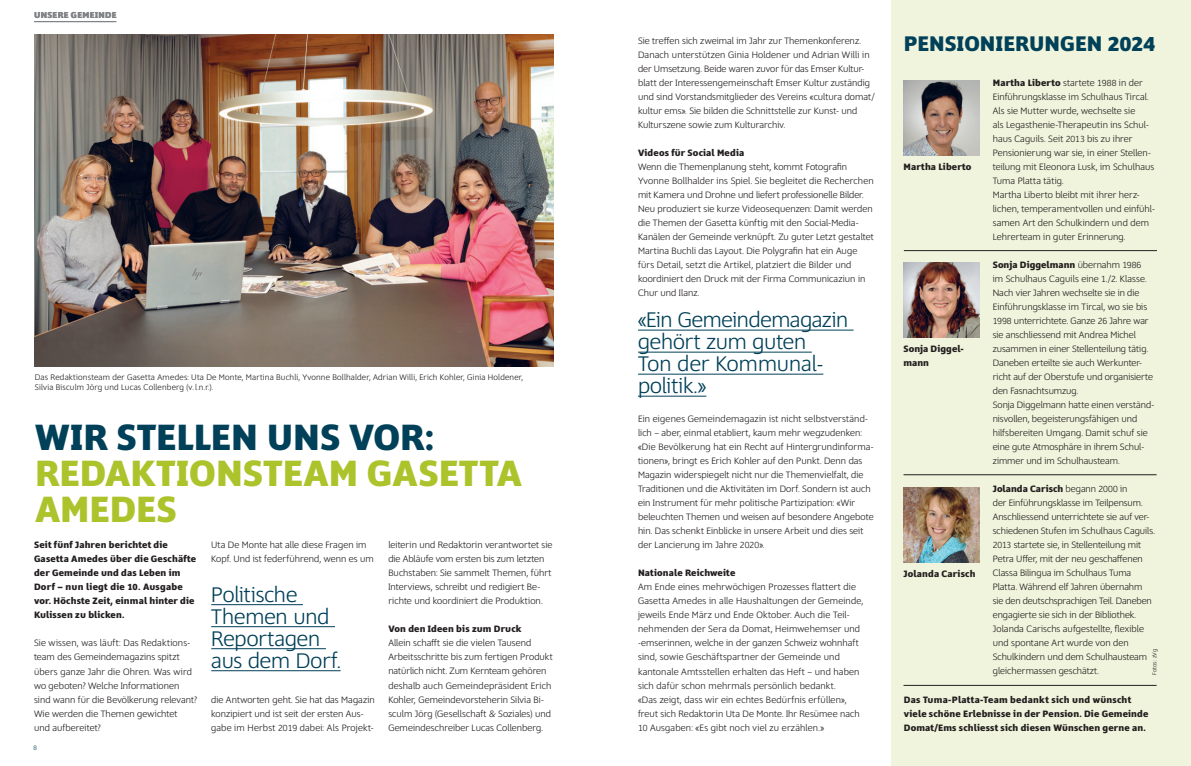
<style>
.page{position:relative;width:1191px;height:766px;background:#fff}
.page>*{position:absolute;margin:0;border:0;box-sizing:border-box;transform-origin:0 0}
.t1{font:600 38px/36px "Sigma";color:#acc32b}
.t2{font:600 38px "Sigma";letter-spacing:.005em;color:#004058}
.t3{font:200 22px/22px "Sigma";letter-spacing:-.005em;color:#004058}
.t4{font:600 22px "Sigma";letter-spacing:.005em;color:#004058}
.t5{font:200 9.6px/14px "Sigma";letter-spacing:.01em;color:#231f20}
.t6{font:600 9.6px/14px "Sigma";letter-spacing:.015em;color:#231f20}
.t7{font:600 9px "Sigma";letter-spacing:.04em;color:#808285}
.t8{font:200 8.4px/10.1px "Sigma";letter-spacing:.025em;color:#231f20}
.t9{font:200 7px "Sigma";color:#004058}
.t10{font:200 6px "Sigma";letter-spacing:.025em;color:#231f20}
.s1{font-weight:600}
</style>
<div class="page">
<hr style="left:34px;top:21px;width:82px;height:1px;background:#808285">
<hr style="left:638px;top:330px;width:215px;height:1px;background:#004058">
<hr style="left:638px;top:352px;width:174px;height:1px;background:#004058">
<hr style="left:638px;top:374px;width:185px;height:1px;background:#004058">
<hr style="left:638px;top:396px;width:68px;height:1px;background:#004058">
<img style="left:34px;top:35px;width:519px;height:331px">
<div style="left:891px;top:0;width:300px;height:765px;background:#f0f4dc"></div>
<img style="left:904px;top:80px;width:75px;height:75px">
<img style="left:904px;top:487px;width:75px;height:75px">
<img style="left:904px;top:262px;width:75px;height:76px">
<hr style="left:904px;top:250px;width:253px;height:1px;background:#231f20">
<hr style="left:903px;top:474px;width:253px;height:1px;background:#231f20">
<hr style="left:903px;top:685px;width:253px;height:1px;background:#231f20">
<hr style="left:211px;top:604px;width:92px;height:1px;background:#004058">
<hr style="left:211px;top:626px;width:124px;height:1px;background:#004058">
<hr style="left:211px;top:648px;width:115px;height:1px;background:#004058">
<hr style="left:211px;top:670px;width:130px;height:1px;background:#004058">
<p class="t7" style="left:34px;top:10px;width:84px">UNSERE GEMEINDE</p>
<p class="t8" style="left:35px;top:372px;width:490px">Das Redaktionsteam der Gasetta Amedes: Uta De Monte, Martina Buchli, Yvonne Bollhalder, Adrian Willi, Erich Kohler, Ginia Holdener,<br>Silvia Bisculm Jörg und Lucas Collenberg (v. l.n.r.).</p>
<h1 class="t2" style="left:35px;top:414px;width:401px">WIR STELLEN UNS VOR:</h1>
<h1 class="t1" style="left:35px;top:456px;width:488px">REDAKTIONSTEAM GASETTA<br>AMEDES</h1>
<p class="t6" style="left:34px;top:538px;width:164px">Seit fünf Jahren berichtet die<br>Gasetta Amedes über die Geschäfte der Gemeinde und das Leben im<br>Dorf – nun liegt die 10. Ausgabe vor. Höchste Zeit, einmal hinter die<br>Kulissen zu blicken.</p>
<p class="t5" style="left:34px;top:636px;width:165px">Sie wissen, was läuft: Das Redaktions&shy;team des Gemeindemagazins spitzt übers ganze Jahr die Ohren. Was wird wo geboten? Welche Informationen sind wann für die Bevölkerung relevant?<br>Wie werden die Themen gewichtet<br>und aufbereitet?</p>
<p class="t9" style="left:33px;top:743px;width:5px">8</p>
<p class="t5" style="left:211px;top:538px;width:164px">Uta De Monte hat alle diese Fragen im<br>Kopf. Und ist federführend, wenn es um</p>
<h2 class="t3" style="left:211px;top:583px;width:131px">Politische<br>Themen und<br>Reportagen aus dem Dorf.</h2>
<p class="t5" style="left:211px;top:692px;width:165px">die Antworten geht. Sie hat das Magazin konzipiert und ist seit der ersten Aus&shy;gabe im Herbst 2019 dabei: Als Projekt-</p>
<p class="t5" style="left:388px;top:538px;width:166px">leiterin und Redaktorin verantwortet sie die Abläufe vom ersten bis zum letzten Buchstaben: Sie sammelt Themen, führt Interviews, schreibt und redigiert Be&shy;richte und koordiniert die Produktion.</p>
<p class="t6" style="left:388px;top:622px;width:135px">Von den Ideen bis zum Druck</p>
<p class="t5" style="left:388px;top:636px;width:166px">Allein schafft sie die vielen Tausend Arbeitsschritte bis zum fertigen Produkt natürlich nicht. Zum Kernteam gehören deshalb auch Gemeindepräsident Erich Kohler, Gemeindevorsteherin Silvia Bi&shy;sculm Jörg (Gesellschaft &amp; Soziales) und Gemeindeschreiber Lucas Collenberg.</p>
<p class="t5" style="left:638px;top:34px;width:238px">Sie treffen sich zweimal im Jahr zur Themenkonferenz.<br>Danach unterstützen Ginia Holdener und Adrian Willi in der Umsetzung. Beide waren zuvor für das Emser Kultur&shy;blatt der Interessengemeinschaft Emser Kultur zuständig und sind Vorstandsmitglieder des Vereins «cultura domat/ kultur ems». Sie bilden die Schnittstelle zur Kunst- und Kulturszene sowie zum Kulturarchiv.</p>
<p class="t6" style="left:638px;top:146px;width:108px">Videos für Social Media</p>
<p class="t5" style="left:638px;top:160px;width:237px">Wenn die Themenplanung steht, kommt Fotografin Yvonne Bollhalder ins Spiel. Sie begleitet die Recherchen mit Kamera und Drohne und liefert professionelle Bilder.<br>Neu produziert sie kurze Videosequenzen: Damit werden die Themen der Gasetta künftig mit den Social-Media-Kanälen der Gemeinde verknüpft. Zu guter Letzt gestaltet Martina Buchli das Layout. Die Polygrafin hat ein Auge fürs Detail, setzt die Artikel, platziert die Bilder und koordiniert den Druck mit der Firma Communicaziun in Chur und Ilanz.</p>
<h2 class="t3" style="left:638px;top:309px;width:212px">«Ein Gemeindemagazin gehört zum guten<br>Ton der Kommunal&shy;politik.»</h2>
<p class="t5" style="left:638px;top:412px;width:237px">Ein eigenes Gemeindemagazin ist nicht selbstverständ&shy;lich – aber, einmal etabliert, kaum mehr wegzudenken: «Die Bevölkerung hat ein Recht auf Hintergrundinforma&shy;tionen», bringt es Erich Kohler auf den Punkt. Denn das Magazin widerspiegelt nicht nur die Themenvielfalt, die Traditionen und die Aktivitäten im Dorf. Sondern ist auch ein Instrument für mehr politische Partizipation: «Wir beleuchten Themen und weisen auf besondere Angebote hin. Das schenkt Einblicke in unsere Arbeit und dies seit der Lancierung im Jahre 2020».</p>
<p class="t6" style="left:638px;top:566px;width:99px">Nationale Reichweite</p>
<p class="t5" style="left:638px;top:580px;width:227px">Am Ende eines mehrwöchigen Prozesses flattert die Gasetta Amedes in alle Haushaltungen der Gemeinde, jeweils Ende März und Ende Oktober. Auch die Teil&shy;nehmenden der Sera da Domat, Heimwehemser und -emserinnen, welche in der ganzen Schweiz wohnhaft sind, sowie Geschäftspartner der Gemeinde und kantonale Amtsstellen erhalten das Heft – und haben sich dafür schon mehrmals persönlich bedankt.<br>«Das zeigt, dass wir ein echtes Bedürfnis erfüllen», freut sich Redaktorin Uta De Monte. Ihr Resümee nach 10 Ausgaben: «Es gibt noch viel zu erzählen.»</p>
<h2 class="t4" style="left:904px;top:30px;width:253px">PENSIONIERUNGEN 2024</h2>
<p class="t6" style="left:903px;top:160px;width:69px">Martha Liberto</p>
<p class="t6" style="left:903px;top:342px;width:62px">Sonja Diggel&shy;mann</p>
<p class="t6" style="left:903px;top:566px;width:73px">Jolanda Carisch</p>
<p class="t5" style="left:992px;top:76px;width:164px"><span class="s1">Martha Liberto</span> startete 1988 in der Einführungsklasse im Schulhaus Tircal.<br>Als sie Mutter wurde, wechselte sie<br>als Legasthenie-Therapeutin ins Schul&shy;haus Caguils. Seit 2013 bis zu ihrer Pensionierung war sie, in einer Stellen&shy;teilung mit Eleonora Lusk, im Schulhaus Tuma Platta tätig.<br>Martha Liberto bleibt mit ihrer herz&shy;lichen, temperamentvollen und einfühl&shy;samen Art den Schulkindern und dem Lehrerteam in guter Erinnerung.</p>
<p class="t5" style="left:992px;top:258px;width:163px"><span class="s1">Sonja Diggelmann</span> übernahm 1986<br>im Schulhaus Caguils eine 1./2. Klasse.<br>Nach vier Jahren wechselte sie in die Einführungsklasse im Tircal, wo sie bis 1998 unterrichtete. Ganze 26 Jahre war sie anschliessend mit Andrea Michel zusammen in einer Stellenteilung tätig.<br>Daneben erteilte sie auch Werkunter&shy;richt auf der Oberstufe und organisierte den Fasnachtsumzug.<br>Sonja Diggelmann hatte einen verständ&shy;nisvollen, begeisterungsfähigen und hilfsbereiten Umgang. Damit schuf sie eine gute Atmosphäre in ihrem Schul&shy;zimmer und im Schulhausteam.</p>
<p class="t5" style="left:992px;top:482px;width:164px"><span class="s1">Jolanda Carisch</span> begann 2000 in<br>der Einführungsklasse im Teilpensum.<br>Anschliessend unterrichtete sie auf ver&shy;schiedenen Stufen im Schulhaus Caguils.<br>2013 startete sie, in Stellenteilung mit Petra Uffer, mit der neu geschaffenen Classa Bilingua im Schulhaus Tuma Platta. Während elf Jahren übernahm sie den deutschsprachigen Teil. Daneben engagierte sie sich in der Bibliothek.<br>Jolanda Carischs aufgestellte, flexible und spontane Art wurde von den Schulkindern und dem Schulhausteam gleichermassen geschätzt.</p>
<p class="t10" style="left:1151px;top:674px;width:27px;rotate:-90deg">Fotos: zVg</p>
<p class="t6" style="left:904px;top:692px;width:246px">Das Tuma-Platta-Team bedankt sich und wünscht viele schöne Erlebnisse in der Pension. Die Gemeinde<br>Domat/Ems schliesst sich diesen Wünschen gerne an.</p>
</div>
